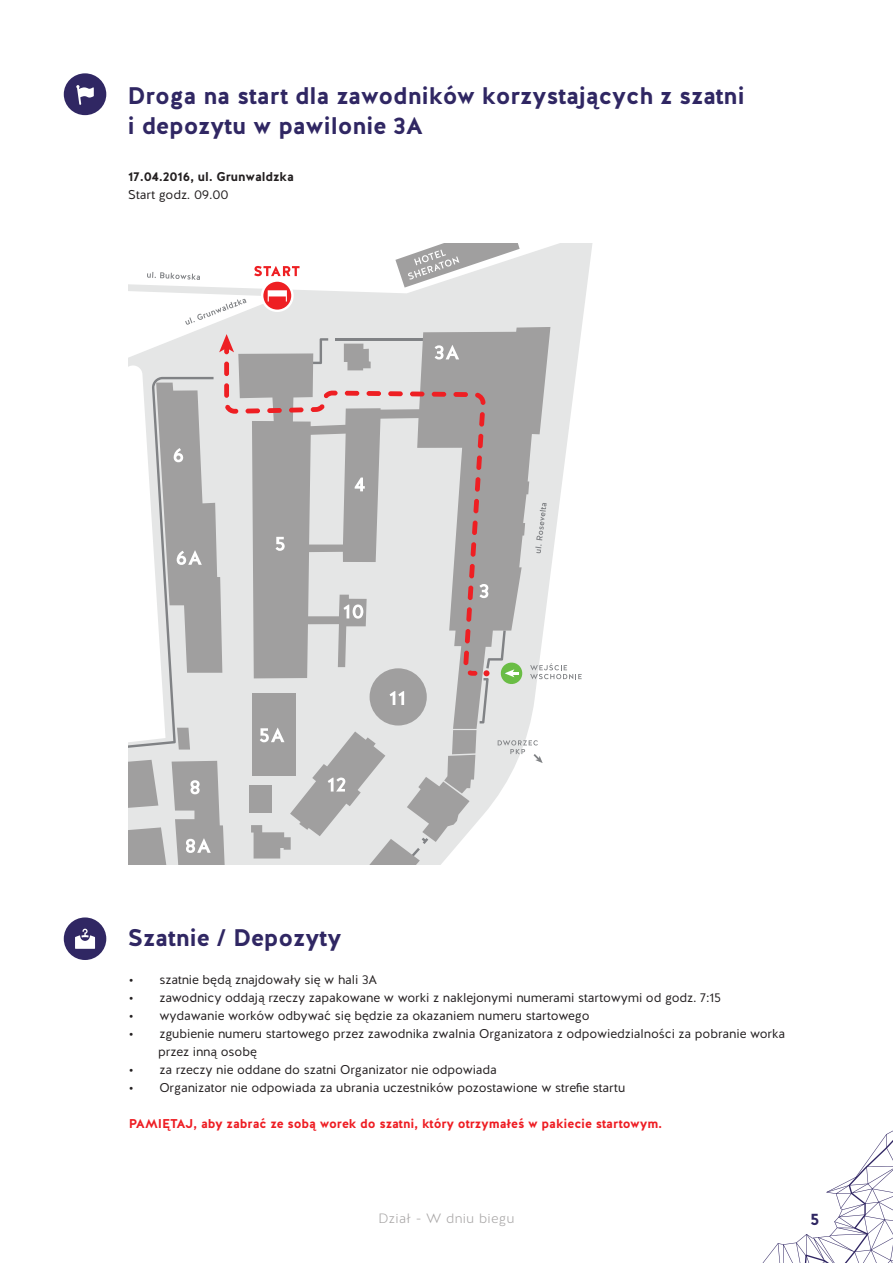
<style>
.page{position:relative;width:893px;height:1263px;background:#fff}
.page>*{position:absolute;margin:0;border:0;box-sizing:border-box;transform-origin:0 0}
.t1{font:700 24px "Halis GR";letter-spacing:-.01em;color:#302763}
.t2{font:700 16.5px "Halis GR";color:#302763}
.t3{font:300 13.5px "Halis GR";letter-spacing:.025em;color:#a8a6a6}
.t4{font:12.75px "Halis GR";letter-spacing:-.01em;color:#231f20}
.t5{font:700 12.75px "Halis GR";letter-spacing:-.01em;color:#ee1d23}
.t6{font:700 12.75px "Halis GR";letter-spacing:-.01em;color:#231f20}
</style>
<div class="page">
<svg style="left:762px;top:1130px;width:131px;height:133px"></svg>
<div style="left:64px;top:73px;width:42px;height:42px;background:#302763;border-radius:50%"></div>
<svg style="left:76px;top:85px;width:18px;height:20px"></svg>
<svg style="left:128px;top:243px;width:465px;height:621px;fill:#e7e8e8"></svg>
<div style="left:250px;top:786px;width:22px;height:27px;background:#a09f9f"></div>
<svg style="left:238px;top:327px;width:312px;height:402px;background:#bcbcbc"></svg>
<svg style="left:344px;top:344px;width:27px;height:18px"></svg>
<svg style="left:435px;top:345px;width:24px;height:14px"></svg>
<svg style="left:395px;top:243px;width:125px;height:45px"></svg>
<svg style="left:535px;top:503px;width:12px;height:50px"></svg>
<svg style="left:147px;top:272px;width:53px;height:8px"></svg>
<svg style="left:185px;top:298px;width:62px;height:27px"></svg>
<svg style="left:486px;top:584px;width:2px;height:14px"></svg>
<svg style="left:128px;top:377px;width:97px;height:487px"></svg>
<svg style="left:251px;top:630px;width:331px;height:234px"></svg>
<svg style="left:224px;top:362px;width:262px;height:303px;background:#c6c2c2"></svg>
<div style="left:224px;top:345px;width:5px;height:9px;background:#ee1f23;border-radius:2px"></div>
<svg style="left:219px;top:334px;width:15px;height:18px"></svg>
<svg style="left:254px;top:266px;width:46px;height:46px"></svg>
<div style="left:64px;top:917px;width:42px;height:43px;background:#302763;border-radius:50%"></div>
<svg style="left:75px;top:929px;width:20px;height:20px"></svg>
<p class="t1" style="left:128px;top:80px;width:619px">Droga na start dla zawodników korzystających z szatni</p>
<p class="t1" style="left:128px;top:110px;width:297px">i depozytu w pawilonie 3A</p>
<p class="t6" style="left:128px;top:169px;width:167px">17.04.2016, ul. Grunwaldzka</p>
<p class="t4" style="left:128px;top:187px;width:102px">Start godz. 09.00</p>
<p class="t1" style="left:128px;top:922px;width:215px">Szatnie / Depozyty</p>
<p class="t4" style="left:129px;top:972px;width:250px">• szatnie będą znajdowały się w hali 3A</p>
<p class="t4" style="left:129px;top:990px;width:594px">• zawodnicy oddają rzeczy zapakowane w worki z naklejonymi numerami startowymi od godz. 7:15</p>
<p class="t4" style="left:129px;top:1008px;width:462px">• wydawanie worków odbywać się będzie za okazaniem numeru startowego</p>
<p class="t4" style="left:129px;top:1026px;width:658px">• zgubienie numeru startowego przez zawodnika zwalnia Organizatora z odpowiedzialności za pobranie worka</p>
<p class="t4" style="left:158px;top:1044px;width:100px">przez inną osobę</p>
<p class="t4" style="left:129px;top:1062px;width:370px">• za rzeczy nie oddane do szatni Organizator nie odpowiada</p>
<p class="t4" style="left:129px;top:1080px;width:498px">• Organizator nie odpowiada za ubrania uczestników pozostawione w strefie startu</p>
<p class="t5" style="left:129px;top:1116px;width:535px">PAMIĘTAJ, aby zabrać ze sobą worek do szatni, który otrzymałeś w pakiecie startowym.</p>
<p class="t3" style="left:379px;top:1210px;width:137px">Dział - W dniu biegu</p>
<p class="t2" style="left:810px;top:1209px;width:11px">5</p>
</div>
